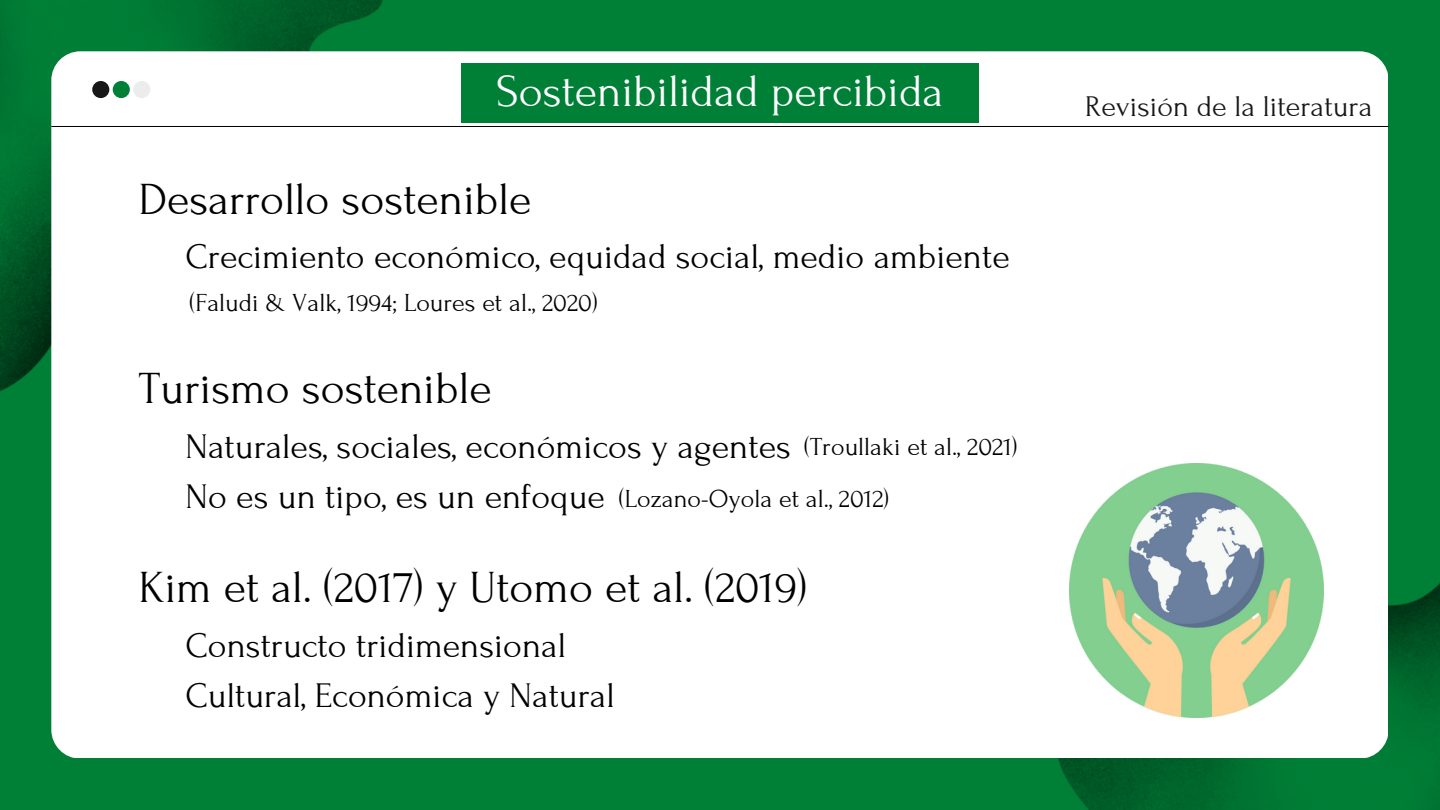
<style>
.page{position:relative;width:1440px;height:810px;background:#008037}
.page>*{position:absolute;margin:0;border:0;box-sizing:border-box;transform-origin:0 0}
.t1{font:46px "Forum";color:#000}
.t2{font:46px "Forum";color:#fff}
.t3{font:36px/50.2px "Forum";color:#000}
.t4{font:30px "Forum";color:#171717}
.t5{font:26px/51.8px "Forum";color:#000}
</style>
<div class="page">
<img style="left:0;top:0;width:383px;height:392px">
<img style="left:1058px;top:583px;width:382px;height:227px">
<div style="left:51px;top:51px;width:1337px;height:707px;background:#fff"></div>
<hr style="left:52px;top:126px;width:1336px;height:1px;background:#000">
<div style="left:133px;top:81px;width:17px;height:17px;background:#edeced;border-radius:50%"></div>
<div style="left:113px;top:81px;width:17px;height:17px;background:#008037;border-radius:50%"></div>
<div style="left:92px;top:81px;width:17px;height:17px;background:#171717;border-radius:50%"></div>
<div style="left:461px;top:63px;width:517px;height:59px;background:#008037"></div>
<img style="left:1069px;top:464px;width:255px;height:254px">
<p class="t2" style="left:496px;top:67px;width:449px">Sostenibilidad percibida</p>
<p class="t1" style="left:139px;top:174px;width:394px">Desarrollo sostenible</p>
<p class="t3" style="left:186px;top:232px;width:826px">Crecimiento económico, equidad social, medio ambiente</p>
<p class="t5" style="left:190px;top:277px;width:410px">(Faludi &amp; Valk, 1994; Loures et al., 2020)</p>
<p class="t1" style="left:139px;top:363px;width:355px">Turismo sostenible</p>
<p class="t3" style="left:186px;top:421px;width:607px">Naturales, sociales, económicos y agentes<br>No es un tipo, es un enfoque</p>
<p class="t5" style="left:619px;top:422px;width:400px;text-indent:185px">(Troullaki et al., 2021) (Lozano-Oyola et al., 2012)</p>
<p class="t1" style="left:139px;top:563px;width:670px">Kim et al. (2017) y Utomo et al. (2019)</p>
<p class="t3" style="left:186px;top:621px;width:431px">Constructo tridimensional<br>Cultural, Económica y Natural</p>
<p class="t4" style="left:1085px;top:91px;width:289px">Revisión de la literatura</p>
</div>
